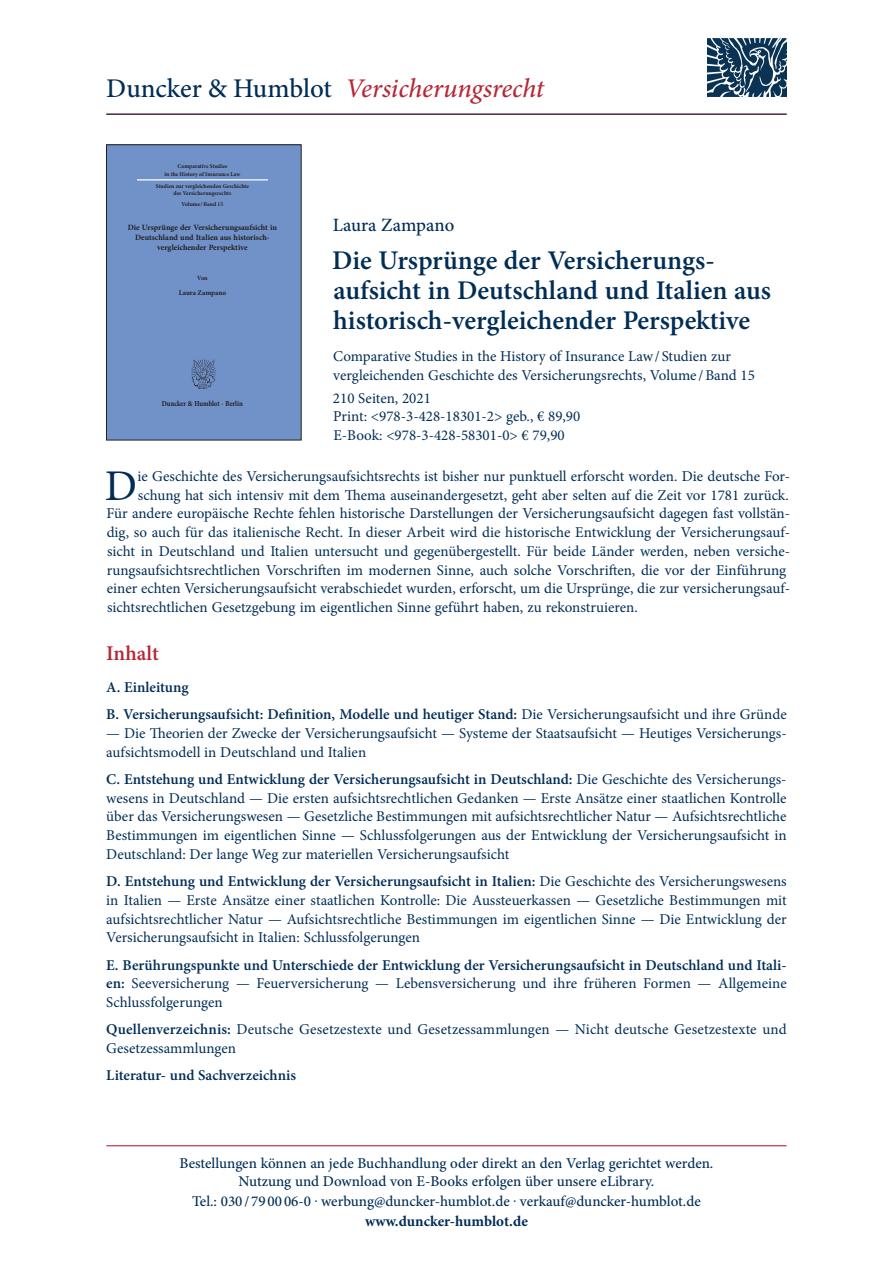
<style>
.page{position:relative;width:893px;height:1263px;background:#fff}
.page>*{position:absolute;margin:0;border:0;box-sizing:border-box;transform-origin:0 0}
.t1{font:43.8px "Minion Pro";color:#002d56}
.t2{font:600 27px/30px "Minion Pro";color:#002d56}
.t3{font:italic 500 27px "Minion Pro";letter-spacing:-.01em;color:#b72837}
.t4{font:600 21px "Minion Pro";color:#b72837}
.t5{font:500 18.75px "Minion Pro";color:#002d56}
.t6{font:15px/18.8px "Minion Pro";color:#002d56}
.t7{font:500 15px/18px "Minion Pro";color:#002d56;text-align:center}
.t8{font:600 15px/27.3px "Minion Pro";color:#002d56}
.t9{font:700 15px "Minion Pro";color:#002d56}
.t10{font:700 8.1px/9.6px "Minion Pro";letter-spacing:-.005em;color:#231f20;text-align:center}
.t11{font:700 7.65px "Minion Pro";letter-spacing:-.005em;color:#231f20;scale:.86 1}
.t12{font:700 7.2px "Minion Pro";color:#231f20}
.t13{font:700 6.3px "Minion Pro";color:#231f20}
.t14{font:700 5.85px/7.1px "Minion Pro";color:#231f20;text-align:center}
.s1{font-style:normal;color:#002d56}
.s2{font-weight:400}
.s3{font-weight:600}
</style>
<div class="page">
<hr style="left:106px;top:1145px;width:681px;height:1px;background:#b72837">
<div style="left:106px;top:145px;width:195px;height:295px;background:#7192c9"></div>
<hr style="left:137px;top:179px;width:131px;height:1px;background:#fff">
<img style="left:191px;top:359px;width:25px;height:30px">
<div style="left:106px;top:145px;width:195px;height:295px;border:1px solid #231f20"></div>
<img style="left:707px;top:38px;width:79px;height:59px">
<hr style="left:106px;top:114px;width:681px;height:1px;background:#002d56">
<h2 class="t3" style="left:106px;top:70px;width:439px"><span class="s1">Duncker &amp; Humblot</span> Versicherungsrecht</h2>
<p class="t14" style="left:165px;top:163px;width:77px">Comparative Studies<br>in the History of Insurance Law</p>
<p class="t14" style="left:156px;top:182px;width:94px">Studien zur vergleichenden Geschichte des Versicherungsrechts</p>
<p class="t14" style="left:182px;top:201px;width:43px">Volume / Band 15</p>
<p class="t10" style="left:128px;top:223px;width:151px">Die Ursprünge der Versicherungsaufsicht in<br>Deutschland und Italien aus historisch&shy;vergleichender Perspektive</p>
<p class="t13" style="left:197px;top:274px;width:12px">Von</p>
<p class="t12" style="left:179px;top:287px;width:49px">Laura Zampano</p>
<p class="t11" style="left:162px;top:398px;width:96px">Duncker &amp; Humblot · Berlin</p>
<p class="t5" style="left:333px;top:212px;width:123px">Laura Zampano</p>
<h2 class="t2" style="left:332px;top:246px;width:440px">Die Ursprünge der Versicherungs&shy;aufsicht in Deutschland und Italien aus historisch-vergleichender Perspektive</h2>
<p class="t6" style="left:333px;top:347px;width:423px">Comparative Studies in the History of Insurance Law/ Studien zur vergleichenden Geschichte des Versicherungsrechts, Volume /Band 15</p>
<p class="t6" style="left:333px;top:389px;width:249px">210 Seiten, 2021<br>Print: &lt;978-3-428-18301-2&gt; geb., € 89,90<br>E-Book: &lt;978-3-428-58301-0&gt; € 79,90</p>
<h1 class="t1" style="left:105px;top:456px;width:34px">D</h1>
<p class="t6" style="left:138px;top:467px;width:654px">ie Geschichte des Versicherungsaufsichtsrechts ist bisher nur punktuell erforscht worden. Die deutsche For-</p>
<p class="t6" style="left:138px;top:486px;width:652px">schung hat sich intensiv mit dem Thema auseinandergesetzt, geht aber selten auf die Zeit vor 1781 zurück.</p>
<p class="t6" style="left:106px;top:504px;width:685px">Für andere europäische Rechte fehlen historische Darstellungen der Versicherungsaufsicht dagegen fast vollstän-</p>
<p class="t6" style="left:107px;top:523px;width:685px">dig, so auch für das italienische Recht. In dieser Arbeit wird die historische Entwicklung der Versicherungsauf-</p>
<p class="t6" style="left:107px;top:542px;width:685px">sicht in Deutschland und Italien untersucht und gegenübergestellt. Für beide Länder werden, neben versiche-</p>
<p class="t6" style="left:107px;top:561px;width:681px">rungsaufsichtsrechtlichen Vorschriften im modernen Sinne, auch solche Vorschriften, die vor der Einführung</p>
<p class="t6" style="left:107px;top:579px;width:685px">einer echten Versicherungsaufsicht verabschiedet wurden, erforscht, um die Ursprünge, die zur versicherungsauf-</p>
<p class="t6" style="left:107px;top:598px;width:532px">sichtsrechtlichen Gesetzgebung im eigentlichen Sinne geführt haben, zu rekonstruieren.</p>
<h3 class="t4" style="left:106px;top:639px;width:54px">Inhalt</h3>
<p class="t8" style="left:106px;top:673px;width:682px">A. Einleitung<br>B. Versicherungsaufsicht: Definition, Modelle und heutiger Stand: <span class="s2">Die Versicherungsaufsicht und ihre Gründe</span></p>
<p class="t6" style="left:106px;top:724px;width:682px">— Die Theorien der Zwecke der Versicherungsaufsicht — Systeme der Staatsaufsicht — Heutiges Versicherungs&shy;aufsichtsmodell in Deutschland und Italien</p>
<p class="t6" style="left:106px;top:770px;width:682px;text-align:justify"><span class="s3">C. Entstehung und Entwicklung der Versicherungsaufsicht in Deutschland:</span> Die Geschichte des Versicherungs&shy;wesens in Deutschland — Die ersten aufsichtsrechtlichen Gedanken — Erste Ansätze einer staatlichen Kontrolle über das Versicherungswesen — Gesetzliche Bestimmungen mit aufsichtsrechtlicher Natur — Aufsichtsrechtliche Bestimmungen im eigentlichen Sinne — Schlussfolgerungen aus der Entwicklung der Versicherungsaufsicht in Deutschland: Der lange Weg zur materiellen Versicherungsaufsicht</p>
<p class="t6" style="left:106px;top:872px;width:682px;text-align:justify"><span class="s3">D. Entstehung und Entwicklung der Versicherungsaufsicht in Italien:</span> Die Geschichte des Versicherungswesens in Italien — Erste Ansätze einer staatlichen Kontrolle: Die Aussteuerkassen — Gesetzliche Bestimmungen mit aufsichtsrechtlicher Natur — Aufsichtsrechtliche Bestimmungen im eigentlichen Sinne — Die Entwicklung der Versicherungsaufsicht in Italien: Schlussfolgerungen</p>
<p class="t6" style="left:106px;top:955px;width:682px;text-align:justify"><span class="s3">E. Berührungspunkte und Unterschiede der Entwicklung der Versicherungsaufsicht in Deutschland und Itali&shy;en:</span> Seeversicherung — Feuerversicherung — Lebensversicherung und ihre früheren Formen — Allgemeine Schlussfolgerungen</p>
<p class="t6" style="left:106px;top:1020px;width:682px"><span class="s3">Quellenverzeichnis:</span> Deutsche Gesetzestexte und Gesetzessammlungen — Nicht deutsche Gesetzestexte und<br>Gesetzessammlungen</p>
<p class="t8" style="left:106px;top:1062px;width:191px">Literatur- und Sachverzeichnis</p>
<p class="t7" style="left:179px;top:1154px;width:535px">Bestellungen können an jede Buchhandlung oder direkt an den Verlag gerichtet werden.<br>Nutzung und Download von E-Books erfolgen über unsere eLibrary.</p>
<p class="t7" style="left:192px;top:1192px;width:510px">Tel.: 030 / 79 00 06-0 . werbung@duncker-humblot.de . verkauf@duncker-humblot.de</p>
<p class="t9" style="left:365px;top:1210px;width:164px">www.duncker-humblot.de</p>
</div>
